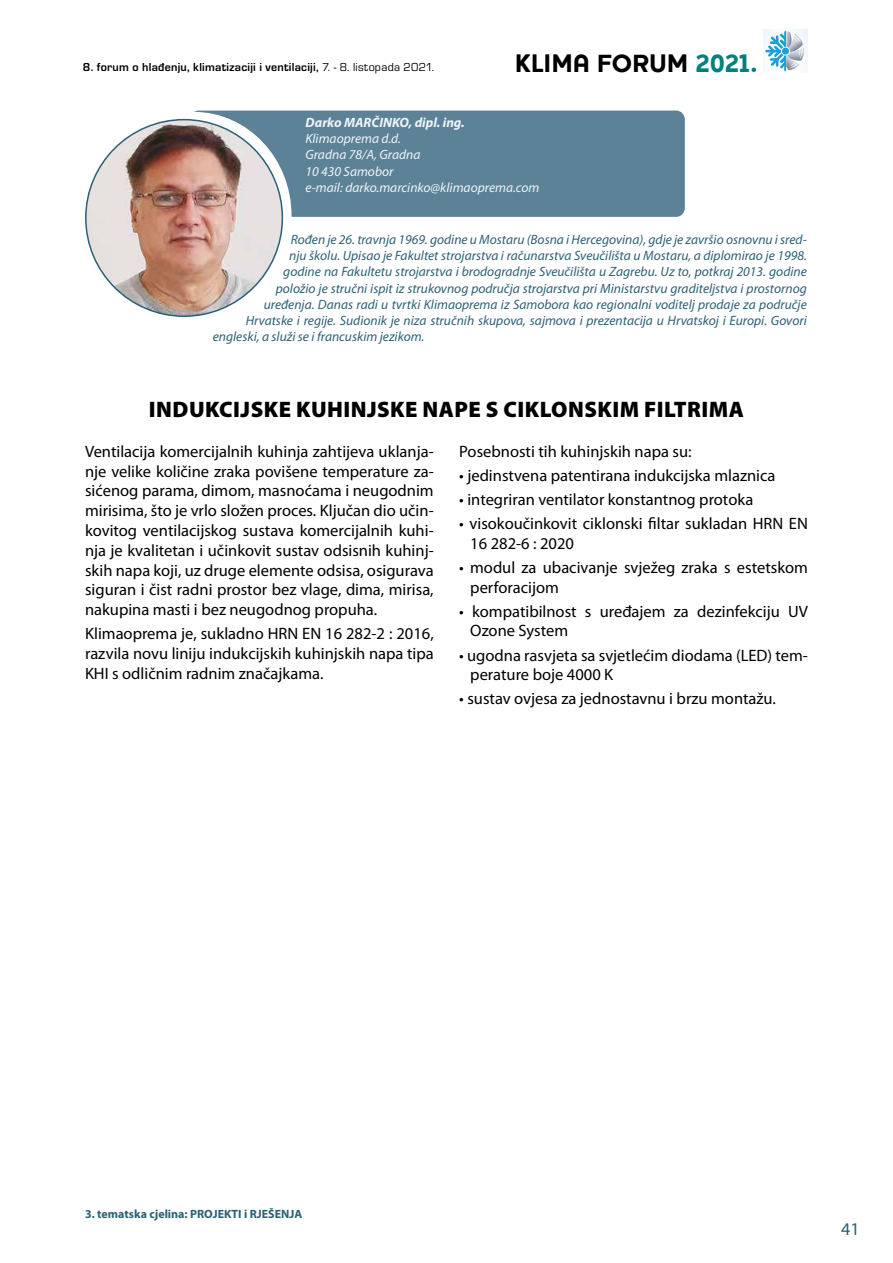
<style>
.page{position:relative;width:893px;height:1263px;background:#fff}
.page>*{position:absolute;margin:0;border:0;box-sizing:border-box;transform-origin:0 0}
.t1{font:900 25.65px "Houschka";color:#000}
.t2{font:900 22.5px "Myriad Pro";letter-spacing:.02em;color:#000}
.t3{font:18px "Myriad Pro";color:#2b6177}
.t4{font:16.5px/19.8px "Myriad Pro";color:#000}
.t5{font:italic 13.5px "Myriad Pro";color:#2b6177}
.t6{font:italic 13.5px/16.2px "Myriad Pro";color:#f1f4f7}
.t7{font:italic 700 13.5px "Myriad Pro";color:#f1f4f7}
.t8{font:700 12px "Eurostile TOT";letter-spacing:.02em;color:#000}
.t9{font:700 12px "Myriad Pro";color:#2b6177}
.s1{font-weight:400}
.s2{color:#00807a}
</style>
<div class="page">
<div style="left:763px;top:30px;width:44px;height:42px;background:#f4f9fe"></div>
<svg style="left:765px;top:31px;width:39px;height:40px"></svg>
<svg style="left:781px;top:47px;width:9px;height:8px"></svg>
<div style="left:782px;top:48px;width:7px;height:7px;background:#1a9fdb;border-radius:50%"></div>
<div style="left:194px;top:111px;width:491px;height:106px;background:#5b8297"></div>
<img style="left:86px;top:120px;width:196px;height:196px;border-radius:98px">
<p class="t8" style="left:83px;top:61px;width:353px">8. forum o hlađenju, klimatizaciji i ventilaciji, <span class="s1">7. - 8. listopada 2021.</span></p>
<h1 class="t1" style="left:515px;top:49px;width:244px">KLIMA FORUM <span class="s2">2021.</span></h1>
<p class="t7" style="left:305px;top:115px;width:161px">Darko MARČINKO, dipl. ing.</p>
<p class="t6" style="left:305px;top:131px;width:235px">Klimaoprema d.d.<br>Gradna 78/A, Gradna<br>10 430 Samobor<br>e-mail: darko.marcinko@klimaoprema.com</p>
<p class="t5" style="left:291px;top:232px;width:517px">Rođen je 26. travnja 1969. godine u Mostaru (Bosna i Hercegovina), gdje je završio osnovnu i sred-</p>
<p class="t5" style="left:289px;top:248px;width:519px">nju školu. Upisao je Fakultet strojarstva i računarstva Sveučilišta u Mostaru, a diplomirao je 1998.</p>
<p class="t5" style="left:283px;top:265px;width:525px">godine na Fakultetu strojarstva i brodogradnje Sveučilišta u Zagrebu. Uz to, potkraj 2013. godine</p>
<p class="t5" style="left:276px;top:281px;width:533px">položio je stručni ispit iz strukovnog područja strojarstva pri Ministarstvu graditeljstva i prostornog</p>
<p class="t5" style="left:264px;top:297px;width:544px">uređenja. Danas radi u tvrtki Klimaoprema iz Samobora kao regionalni voditelj prodaje za područje</p>
<p class="t5" style="left:246px;top:313px;width:562px">Hrvatske i regije. Sudionik je niza stručnih skupova, sajmova i prezentacija u Hrvatskoj i Europi. Govori</p>
<p class="t5" style="left:213px;top:329px;width:213px">engleski, a služi se i francuskim jezikom.</p>
<h2 class="t2" style="left:149px;top:396px;width:596px">INDUKCIJSKE KUHINJSKE NAPE S CIKLONSKIM FILTRIMA</h2>
<p class="t4" style="left:85px;top:442px;width:350px;text-align:justify">Ventilacija komercijalnih kuhinja zahtijeva uklanja&shy;nje velike količine zraka povišene temperature za&shy;sićenog parama, dimom, masnoćama i neugodnim mirisima, što je vrlo složen proces. Ključan dio učin&shy;kovitog ventilacijskog sustava komercijalnih kuhi&shy;nja je kvalitetan i učinkovit sustav odsisnih kuhinj&shy;skih napa koji, uz druge elemente odsisa, osigurava siguran i čist radni prostor bez vlage, dima, mirisa, nakupina masti i bez neugodnog propuha.</p>
<p class="t4" style="left:85px;top:624px;width:350px;text-align:justify">Klimaoprema je, sukladno HRN EN 16 282-2 : 2016, razvila novu liniju indukcijskih kuhinjskih napa tipa KHI s odličnim radnim značajkama.</p>
<p class="t4" style="left:459px;top:442px;width:234px">Posebnosti tih kuhinjskih napa su:</p>
<p class="t4" style="left:459px;top:466px;width:318px">• jedinstvena patentirana indukcijska mlaznica</p>
<p class="t4" style="left:459px;top:490px;width:296px">• integriran ventilator konstantnog protoka</p>
<p class="t4" style="left:470px;top:514px;width:339px;text-indent:-11px">• visokoučinkovit ciklonski filtar sukladan HRN EN<br>16 282-6 : 2020</p>
<p class="t4" style="left:470px;top:558px;width:339px;text-indent:-11px">• modul za ubacivanje svježeg zraka s estetskom perforacijom</p>
<p class="t4" style="left:470px;top:601px;width:339px;text-indent:-11px">• kompatibilnost s uređajem za dezinfekciju UV<br>Ozone System</p>
<p class="t4" style="left:470px;top:645px;width:339px;text-indent:-11px">• ugodna rasvjeta sa svjetlećim diodama (LED) tem&shy;perature boje 4000 K</p>
<p class="t4" style="left:459px;top:689px;width:318px">• sustav ovjesa za jednostavnu i brzu montažu.</p>
<p class="t9" style="left:85px;top:1207px;width:219px">3. tematska cjelina: PROJEKTI i RJEŠENJA</p>
<p class="t3" style="left:841px;top:1219px;width:20px">41</p>
</div>
